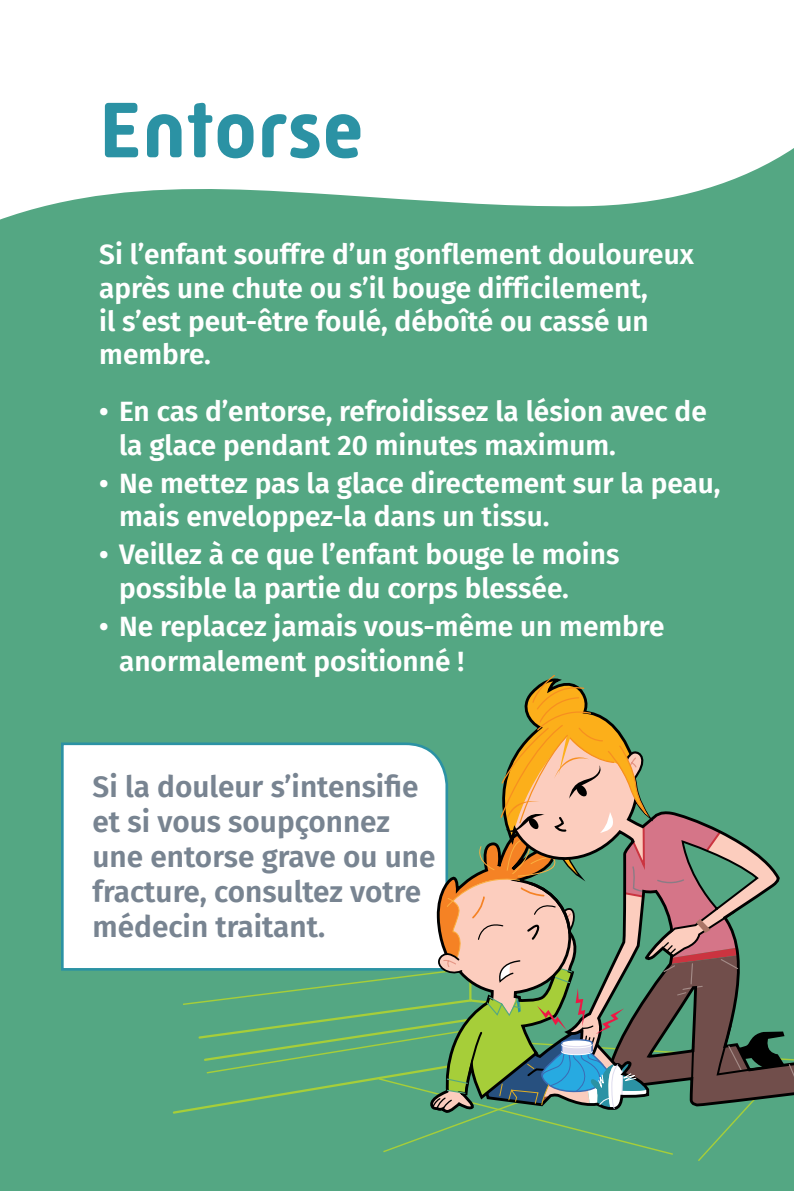
<style>
.page{position:relative;width:794px;height:1191px;background:#fff}
.page>*{position:absolute;margin:0;border:0;box-sizing:border-box;transform-origin:0 0}
.t1{font:700 80.5px "Mic 32 New Rounded";color:#2b92a4}
.t2{font:600 29.75px/35px "Fira Sans";color:#788491}
.t3{font:600 28px/33.2px "Fira Sans";color:#fff}
</style>
<div class="page">
<div style="left:0;top:116px;width:794px;height:1075px;background:#54a783"></div>
<svg style="left:61px;top:742px;width:120px;height:229px;background:#eff6f7"></svg>
<svg style="left:0;top:116px;width:794px;height:104px;fill:#fff"></svg>
<svg style="left:181px;top:675px;width:613px;height:486px"></svg>
<h1 class="t1" style="left:99px;top:84px;width:266px">Entorse</h1>
<p class="t3" style="left:99px;top:236px;width:596px">Si l’enfant souffre d’un gonflement douloureux après une chute ou s’il bouge difficilement,<br>il s’est peut-être foulé, déboîté ou cassé un membre.</p>
<p class="t3" style="left:119px;top:393px;width:589px;text-indent:-20px">• En cas d’entorse, refroidissez la lésion avec de la glace pendant 20 minutes maximum.</p>
<p class="t3" style="left:119px;top:465px;width:603px;text-indent:-20px">• Ne mettez pas la glace directement sur la peau, mais enveloppez-la dans un tissu.</p>
<p class="t3" style="left:119px;top:536px;width:502px;text-indent:-20px">• Veillez à ce que l’enfant bouge le moins possible la partie du corps blessée.</p>
<p class="t3" style="left:119px;top:607px;width:547px;line-height:35px;text-indent:-20px">• Ne replacez jamais vous-même un membre anormalement positionné !</p>
<p class="t2" style="left:93px;top:767px;width:344px">Si la douleur s’intensifie et si vous soupçonnez une entorse grave ou une fracture, consultez votre médecin traitant.</p>
</div>
